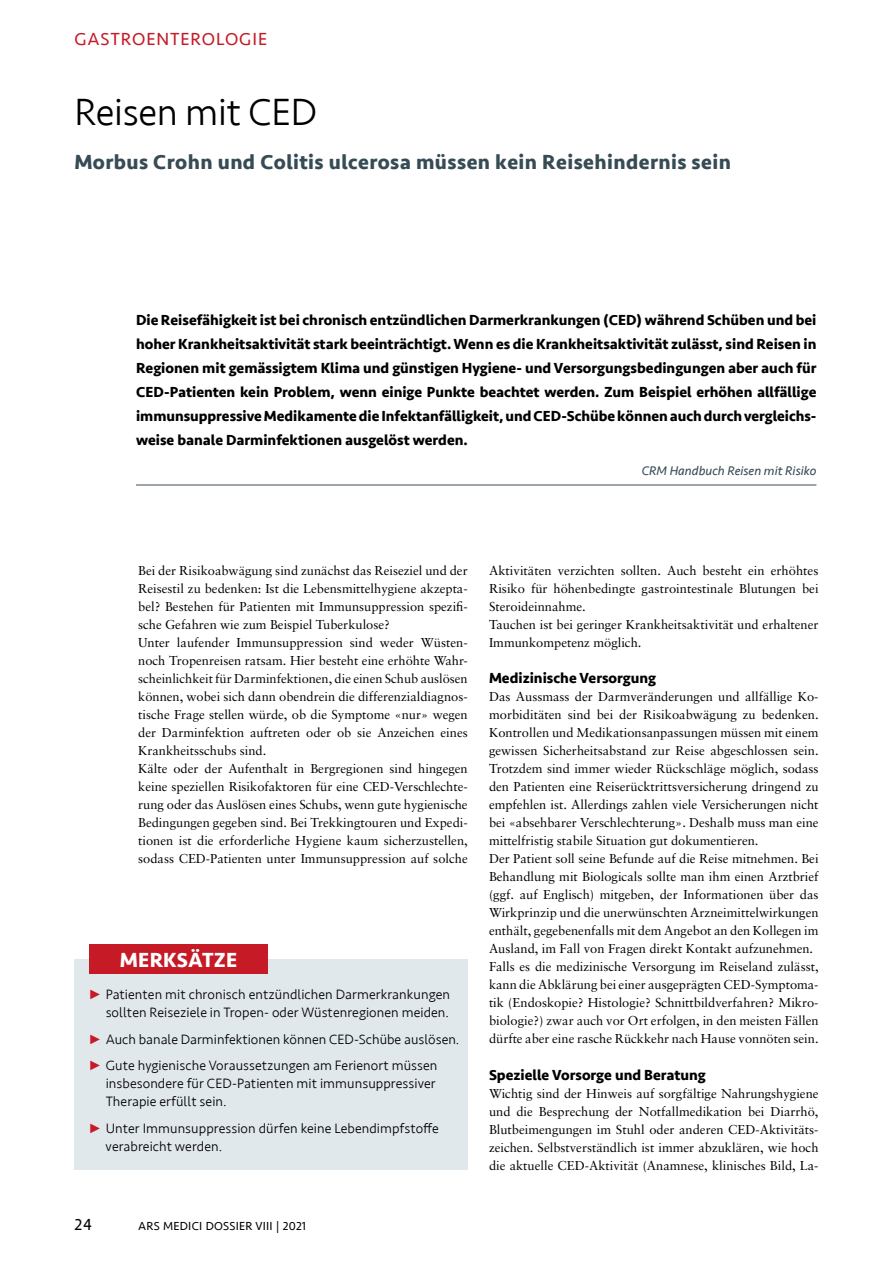
<style>
.page{position:relative;width:893px;height:1263px;background:#fff}
.page>*{position:absolute;margin:0;border:0;box-sizing:border-box;transform-origin:0 0}
.t1{font:300 39px "Seravek";letter-spacing:-.01em;color:#000}
.t2{font:700 21px "Seravek";letter-spacing:.02em;color:#374b55}
.t3{font:700 21px "Seravek";letter-spacing:.01em;color:#fff}
.t4{font:18px "Seravek";letter-spacing:.05em;color:#c61a27}
.t5{font:16.5px "Seravek";color:#000}
.t6{font:700 15px/24px "Seravek";color:#000;text-align:justify}
.t7{font:300 13.95px/18px "Seravek";letter-spacing:.005em;color:#000}
.t8{font:12.9px/18px "Sabon";color:#000}
.t9{font:italic 12.9px "Seravek";color:#374b55}
.t10{font:12px "Seravek";letter-spacing:.02em;color:#000}
</style>
<div class="page">
<hr style="left:136px;top:485px;width:680px;height:1px;background:#374b55">
<div style="left:74px;top:959px;width:394px;height:210px;background:#e1e8ec"></div>
<div style="left:89px;top:944px;width:179px;height:30px;background:#c61a27"></div>
<h3 class="t4" style="left:74px;top:25px;width:194px">GASTROENTEROLOGIE</h3>
<h1 class="t1" style="left:74px;top:89px;width:244px">Reisen mit CED</h1>
<h2 class="t2" style="left:74px;top:146px;width:658px">Morbus Crohn und Colitis ulcerosa müssen kein Reisehindernis sein</h2>
<p class="t6" style="left:136px;top:308px;width:682px">Die Reisefähigkeit ist bei chronisch entzündlichen Darmerkrankungen (CED) während Schüben und bei hoher Krankheitsaktivität stark beeinträchtigt. Wenn es die Krankheitsaktivität zulässt, sind Reisen in Regionen mit gemässigtem Klima und günstigen Hygiene- und Versorgungsbedingungen aber auch für CED-Patienten kein Problem, wenn einige Punkte beachtet werden. Zum Beispiel erhöhen allfällige immunsuppressive Medikamente die Infektanfälligkeit, und CED-Schübe können auch durch vergleichs&shy;weise banale Darminfektionen ausgelöst werden.</p>
<p class="t9" style="left:642px;top:461px;width:176px">CRM Handbuch Reisen mit Risiko</p>
<p class="t8" style="left:138px;top:562px;width:331px">Bei der Risikoabwägung sind zunächst das Reiseziel und der Reisestil zu bedenken: Ist die Lebensmittelhygiene akzepta&shy;bel? Bestehen für Patienten mit Immunsuppression spezifi&shy;sche Gefahren wie zum Beispiel Tuberkulose?<br>Unter laufender Immunsuppression sind weder Wüsten&shy;noch Tropenreisen ratsam. Hier besteht eine erhöhte Wahr&shy;scheinlichkeit für Darminfektionen, die einen Schub auslösen können, wobei sich dann obendrein die differenzialdiagnos&shy;tische Frage stellen würde, ob die Symptome «nur» wegen der Darminfektion auftreten oder ob sie Anzeichen eines Krankheitsschubs sind.<br>Kälte oder der Aufenthalt in Bergregionen sind hingegen keine speziellen Risikofaktoren für eine CED-Verschlechte&shy;rung oder das Auslösen eines Schubs, wenn gute hygienische Bedingungen gegeben sind. Bei Trekkingtouren und Expedi&shy;tionen ist die erforderliche Hygiene kaum sicherzustellen, sodass CED-Patienten unter Immunsuppression auf solche</p>
<p class="t8" style="left:489px;top:562px;width:331px">Aktivitäten verzichten sollten. Auch besteht ein erhöhtes Risiko für höhenbedingte gastrointestinale Blutungen bei Steroideinnahme.<br>Tauchen ist bei geringer Krankheitsaktivität und erhaltener Immunkompetenz möglich.</p>
<p class="t6" style="left:489px;top:666px;width:169px">Medizinische Versorgung</p>
<p class="t8" style="left:489px;top:688px;width:331px">Das Aussmass der Darmveränderungen und allfällige Ko&shy;morbiditäten sind bei der Risikoabwägung zu bedenken.<br>Kontrollen und Medikationsanpassungen müssen mit einem gewissen Sicherheitsabstand zur Reise abgeschlossen sein.<br>Trotzdem sind immer wieder Rückschläge möglich, sodass den Patienten eine Reiserücktrittsversicherung dringend zu empfehlen ist. Allerdings zahlen viele Versicherungen nicht bei «absehbarer Verschlechterung». Deshalb muss man eine mittelfristig stabile Situation gut dokumentieren.<br>Der Patient soll seine Befunde auf die Reise mitnehmen. Bei Behandlung mit Biologicals sollte man ihm einen Arztbrief (ggf. auf Englisch) mitgeben, der Informationen über das Wirkprinzip und die unerwünschten Arzneimittelwirkungen enthält, gegebenenfalls mit dem Angebot an den Kollegen im Ausland, im Fall von Fragen direkt Kontakt aufzunehmen.<br>Falls es die medizinische Versorgung im Reiseland zulässt, kann die Abklärung bei einer ausgeprägten CED-Symptoma&shy;tik (Endoskopie? Histologie? Schnittbildverfahren? Mikro&shy;biologie?) zwar auch vor Ort erfolgen, in den meisten Fällen dürfte aber eine rasche Rückkehr nach Hause vonnöten sein.</p>
<p class="t6" style="left:489px;top:1062px;width:218px">Spezielle Vorsorge und Beratung</p>
<p class="t8" style="left:489px;top:1084px;width:331px;text-align:justify">Wichtig sind der Hinweis auf sorgfältige Nahrungshygiene und die Besprechung der Notfallmedikation bei Diarrhö, Blutbeimengungen im Stuhl oder anderen CED-Aktivitäts&shy;zeichen. Selbstverständlich ist immer abzuklären, wie hoch die aktuelle CED-Aktivität (Anamnese, klinisches Bild, La-</p>
<h2 class="t3" style="left:120px;top:943px;width:119px">MERKSÄTZE</h2>
<p class="t7" style="left:106px;top:986px;width:346px">Patienten mit chronisch entzündlichen Darmerkrankungen sollten Reiseziele in Tropen- oder Wüstenregionen meiden.</p>
<p class="t7" style="left:106px;top:1026px;width:355px;line-height:26.5px">Auch banale Darminfektionen können CED-Schübe auslösen.<br>Gute hygienische Voraussetzungen am Ferienort müssen</p>
<p class="t7" style="left:106px;top:1075px;width:331px">insbesondere für CED-Patienten mit immunsuppressiver<br>Therapie erfüllt sein.</p>
<p class="t7" style="left:106px;top:1119px;width:335px">Unter Immunsuppression dürfen keine Lebendimpfstoffe verabreicht werden.</p>
<p class="t5" style="left:74px;top:1212px;width:19px">24</p>
<p class="t10" style="left:138px;top:1217px;width:169px">ARS MEDICI DOSSIER VIII | 2021</p>
</div>
